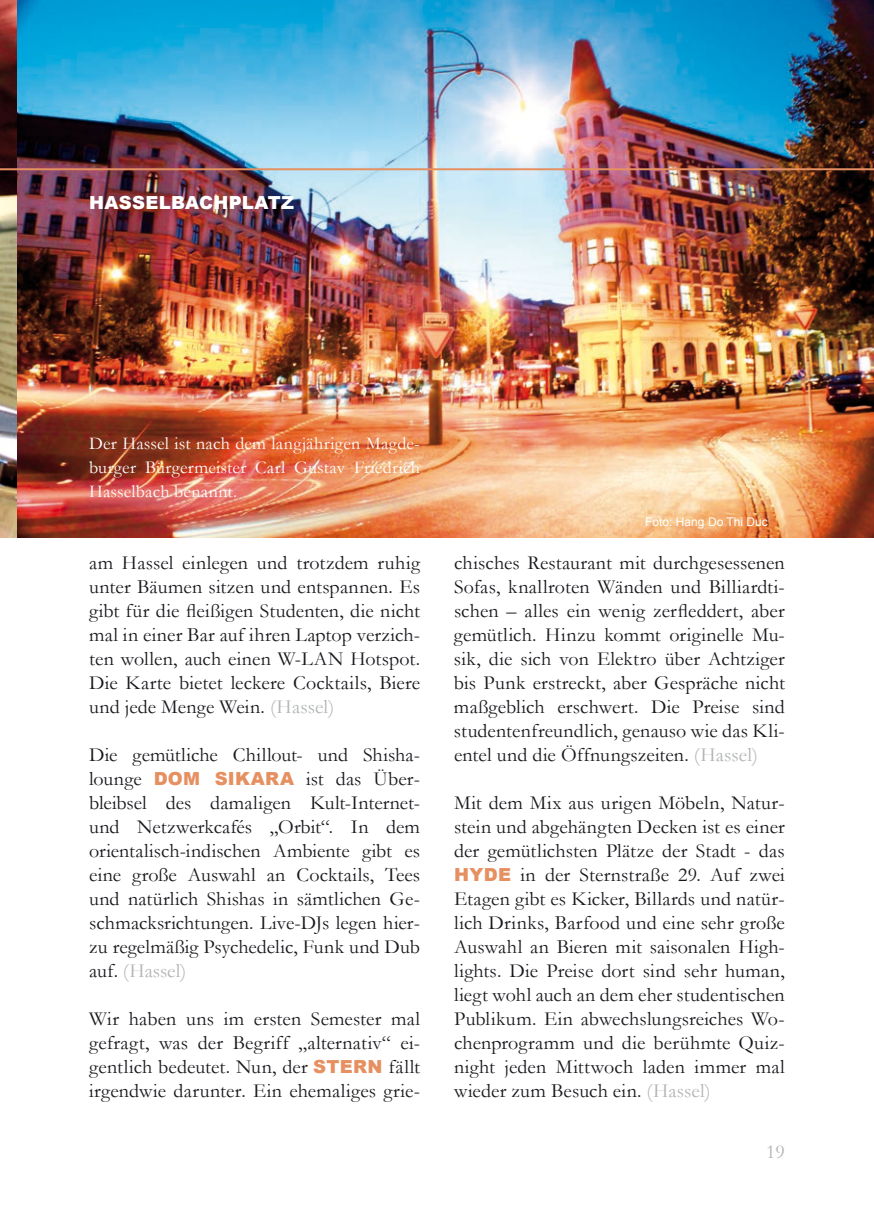
<style>
.page{position:relative;width:874px;height:1225px;background:#fff}
.page>*{position:absolute;margin:0;border:0;box-sizing:border-box;transform-origin:0 0}
.t1{font:20px/24px "Garamond";letter-spacing:.01em;color:#1a171c;text-align:justify}
.t2{font:20px "Garamond";color:#b1b3b4}
.t3{font:18px/24px "Garamond";letter-spacing:.01em;color:#fff;text-align:justify}
.t4{font:900 18px "Arial";letter-spacing:.015em;color:#fff}
.t5{font:12px "Arial";color:#fff}
.s1{color:#b1b3b4}
.s2{font-family:"Arial";font-weight:900;font-size:18px;color:#e69061}
</style>
<div class="page">
<img style="left:0;top:0;width:873px;height:537px">
<hr style="left:0;top:168px;width:873px;height:2px;background:#e69061">
<p class="t4" style="left:89px;top:190px;width:206px">HASSELBACHPLATZ</p>
<p class="t3" style="left:89px;top:431px;width:332px">Der Hassel ist nach dem langjährigen Magde&shy;burger Bürgermeister Carl Gustav Friedrich Hasselbach benannt.</p>
<p class="t1" style="left:89px;top:551px;width:332px">am Hassel einlegen und trotzdem ruhig unter Bäumen sitzen und entspannen. Es gibt für die fleißigen Studenten, die nicht mal in einer Bar auf ihren Laptop verzich&shy;ten wollen, auch einen W-LAN Hotspot.<br>Die Karte bietet leckere Cocktails, Biere und jede Menge Wein. <span class="s1">(Hassel)</span></p>
<p class="t1" style="left:89px;top:743px;width:332px">Die gemütliche Chillout- und Shisha&shy;lounge <span class="s2">DOM SIKARA</span> ist das Über&shy;bleibsel des damaligen Kult-Internet&shy;und Netzwerkcafés „Orbit“. In dem orientalisch-indischen Ambiente gibt es eine große Auswahl an Cocktails, Tees und natürlich Shishas in sämtlichen Ge&shy;schmacksrichtungen. Live-DJs legen hier&shy;zu regelmäßig Psychedelic, Funk und Dub auf. <span class="s1">(Hassel)</span></p>
<p class="t1" style="left:89px;top:1007px;width:332px">Wir haben uns im ersten Semester mal gefragt, was der Begriff „alternativ“ ei&shy;gentlich bedeutet. Nun, der <span class="s2">STERN</span> fällt irgendwie darunter. Ein ehemaliges grie-</p>
<p class="t5" style="left:645px;top:514px;width:124px">Foto: Hang Do Thi Duc</p>
<p class="t1" style="left:454px;top:551px;width:332px">chisches Restaurant mit durchgesessenen Sofas, knallroten Wänden und Billiardti&shy;schen – alles ein wenig zerfleddert, aber gemütlich. Hinzu kommt originelle Mu&shy;sik, die sich von Elektro über Achtziger bis Punk erstreckt, aber Gespräche nicht maßgeblich erschwert. Die Preise sind studentenfreundlich, genauso wie das Kli&shy;entel und die Öffnungszeiten. <span class="s1">(Hassel)</span></p>
<p class="t1" style="left:454px;top:791px;width:332px">Mit dem Mix aus urigen Möbeln, Natur&shy;stein und abgehängten Decken ist es einer der gemütlichsten Plätze der Stadt - das <span class="s2">HYDE</span> in der Sternstraße 29. Auf zwei Etagen gibt es Kicker, Billards und natür&shy;lich Drinks, Barfood und eine sehr große Auswahl an Bieren mit saisonalen High&shy;lights. Die Preise dort sind sehr human, liegt wohl auch an dem eher studentischen Publikum. Ein abwechslungsreiches Wo&shy;chenprogramm und die berühmte Quiz&shy;night jeden Mittwoch laden immer mal wieder zum Besuch ein. <span class="s1">(Hassel)</span></p>
<p class="t2" style="left:765px;top:1139px;width:20px">19</p>
</div>
